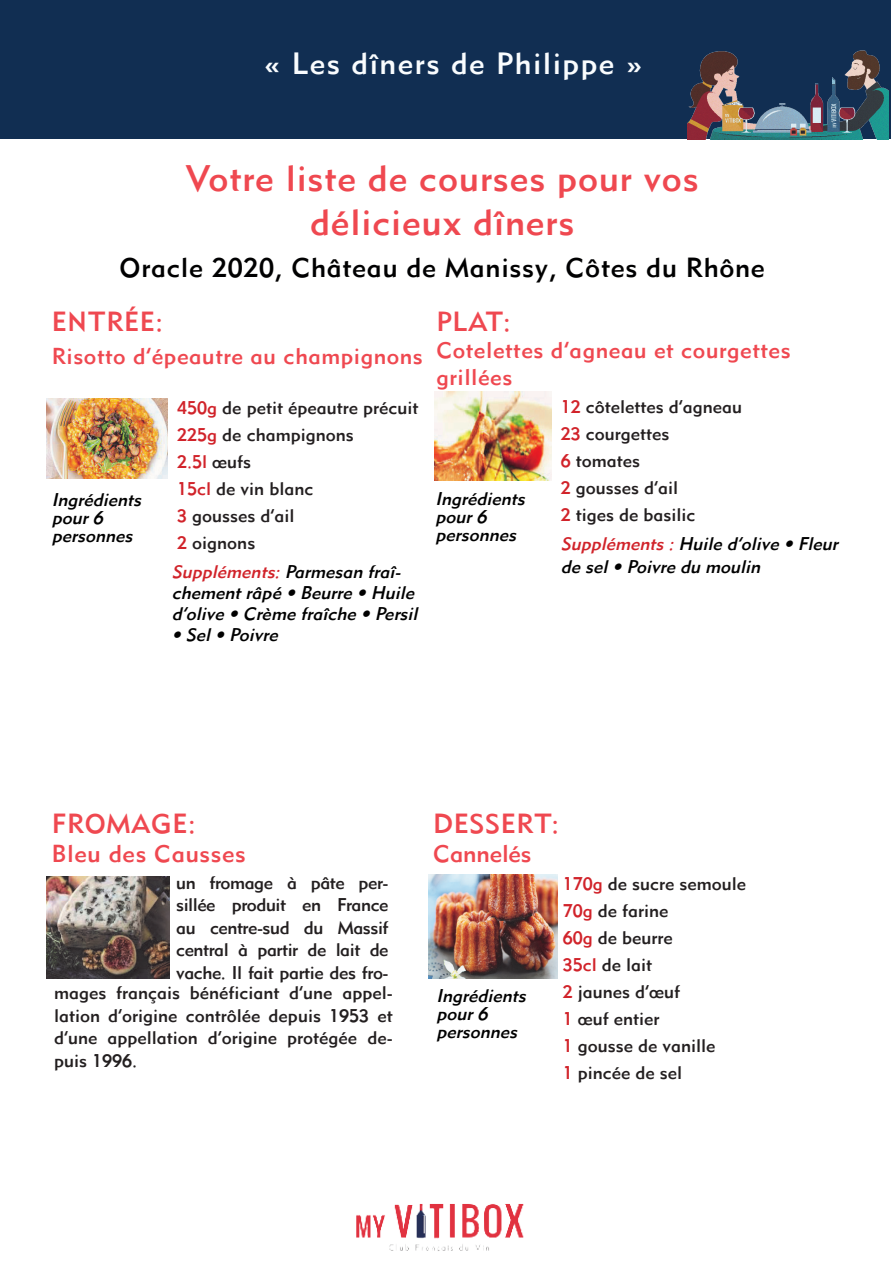
<style>
.page{position:relative;width:893px;height:1263px;background:#fff}
.page>*{position:absolute;margin:0;border:0;box-sizing:border-box;transform-origin:0 0}
.t1{font:36px/43.2px "Metro Medium LT Two";letter-spacing:.025em;color:#ef4850;text-align:center}
.t2{font:30px "Metro Medium LT Two";letter-spacing:.05em;color:#f9fcfe}
.t3{font:27px "Metro Medium LT Two";letter-spacing:.025em;color:#000001}
.t4{font:27px "Metro Medium LT Two";letter-spacing:.025em;color:#ef4850}
.t5{font:24px "Metro Medium LT Two";letter-spacing:.025em;color:#ef4850}
.t6{font:24px "Metro Medium LT Two";letter-spacing:-.005em;color:#ef4850}
.t7{font:22.5px/27px "Metro Medium LT Two";letter-spacing:.025em;color:#ef4850}
.t8{font:18px/27px "Metro Medium LT Two";color:#231f20}
.t9{font:italic 18px/18px "Metro Medium LT Two";color:#000}
.s1{color:#d1232a}
</style>
<div class="page">
<div style="left:0;top:0;width:891px;height:139px;background:#112e52"></div>
<img style="left:356px;top:1204px;width:168px;height:47px">
<img style="left:687px;top:50px;width:202px;height:90px">
<img style="left:47px;top:399px;width:121px;height:79px">
<img style="left:434px;top:391px;width:118px;height:89px">
<img style="left:47px;top:876px;width:123px;height:102px">
<img style="left:429px;top:874px;width:128px;height:104px">
<h2 class="t2" style="left:264px;top:45px;width:380px">« Les dîners de Philippe »</h2>
<h1 class="t1" style="left:186px;top:157px;width:515px">Votre liste de courses pour vos délicieux dîners</h1>
<h3 class="t3" style="left:120px;top:251px;width:647px">Oracle 2020, Château de Manissy, Côtes du Rhône</h3>
<h3 class="t4" style="left:52px;top:305px;width:113px">ENTRÉE:</h3>
<p class="t7" style="left:52px;top:343px;width:373px">Risotto d’épeautre au champignons</p>
<p class="t9" style="left:52px;top:491px;width:95px">Ingrédients pour6 personnes</p>
<p class="t8" style="left:177px;top:394px;width:243px"><span class="s1">450g</span> de petit épeautre précuit<br><span class="s1">225g</span> de champignons<br><span class="s1">2.5l</span> œufs<br><span class="s1">15cl</span> de vin blanc<br><span class="s1">3</span> gousses d’ail<br><span class="s1">2</span> oignons</p>
<p class="t9" style="left:172px;top:561px;width:252px;line-height:21px"><span class="s1">Suppléments:</span>Parmesan fraî&shy;chementrâpé • Beurre • Huile d’olive • Crème fraîche • Persil</p>
<p class="t9" style="left:172px;top:626px;width:112px">• Sel• Poivre</p>
<h3 class="t4" style="left:436px;top:305px;width:76px">PLAT:</h3>
<p class="t7" style="left:436px;top:337px;width:356px">Cotelettes d’agneau et courgettes grillées</p>
<p class="t8" style="left:561px;top:393px;width:183px"><span class="s1">12</span> côtelettes d’agneau<br><span class="s1">23</span> courgettes<br><span class="s1">6</span> tomates<br><span class="s1">2</span> gousses d’ail<br><span class="s1">2</span> tiges de basilic</p>
<p class="t9" style="left:435px;top:490px;width:95px">Ingrédients pour6 personnes</p>
<p class="t9" style="left:561px;top:533px;width:283px;line-height:22.5px"><span class="s1">Suppléments:</span>Huile d’olive • Fleur de sel• Poivre du moulin</p>
<h3 class="t4" style="left:52px;top:807px;width:145px">FROMAGE:</h3>
<h3 class="t5" style="left:52px;top:839px;width:195px">Bleu des Causses</h3>
<p class="t8" style="left:176px;top:871px;width:214px;line-height:22.5px;text-align:justify">un fromage à pâte per&shy;sillée produit en France au centre-sud du Massif central à partir de lait de vache. Il fait partie des fro-</p>
<p class="t8" style="left:54px;top:982px;width:340px;line-height:22.5px;text-align:justify">mages français bénéficiant d’une appel&shy;lation d’origine contrôlée depuis 1953 et d’une appellation d’origine protégée de&shy;puis 1996.</p>
<h3 class="t4" style="left:433px;top:807px;width:127px">DESSERT:</h3>
<h3 class="t6" style="left:433px;top:839px;width:100px">Cannelés</h3>
<p class="t9" style="left:436px;top:986px;width:95px">Ingrédients pour6 personnes</p>
<p class="t8" style="left:563px;top:870px;width:185px"><span class="s1">170g</span> de sucre semoule<br><span class="s1">70g</span> de farine<br><span class="s1">60g</span> de beurre<br><span class="s1">35cl</span> de lait<br><span class="s1">2</span> jaunes d’œuf<br><span class="s1">1</span> œuf entier<br><span class="s1">1</span> gousse de vanille<br><span class="s1">1</span> pincée de sel</p>
</div>
